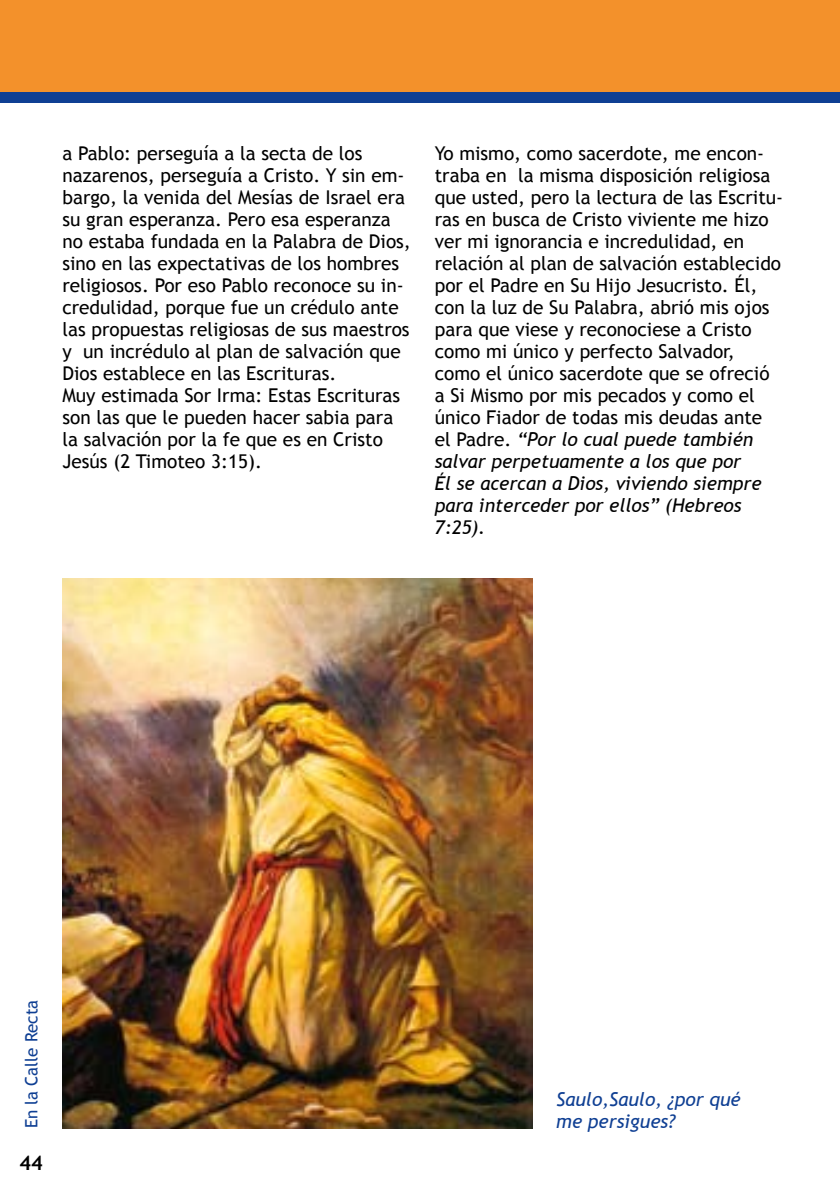
<style>
.page{position:relative;width:840px;height:1191px;background:#fff}
.page>*{position:absolute;margin:0;border:0;box-sizing:border-box;transform-origin:0 0}
.t1{font:700 20px "Trebuchet MS";color:#000}
.t2{font:19px/22px "Trebuchet MS";color:#000}
.t3{font:italic 19px/22px "Trebuchet MS";color:#0f3f93}
.t4{font:17px "Trebuchet MS";color:#0f3f93}
.s1{font-style:italic}
</style>
<div class="page">
<div style="left:0;top:92px;width:839px;height:11px;background:#0f3f93"></div>
<div style="left:0;top:0;width:839px;height:92px;background:#f3912b"></div>
<img style="left:62px;top:578px;width:470px;height:550px">
<p class="t2" style="left:62px;top:143px;width:350px">a Pablo: perseguía a la secta de los nazarenos, perseguía a Cristo. Y sin em&shy;bargo, la venida del Mesías de Israel era su gran esperanza. Pero esa esperanza no estaba fundada en la Palabra de Dios, sino en las expectativas de los hombres religiosos. Por eso Pablo reconoce su in&shy;credulidad, porque fue un crédulo ante las propuestas religiosas de sus maestros y un incrédulo al plan de salvación que Dios establece en las Escrituras.<br>Muy estimada Sor Irma: Estas Escrituras son las que le pueden hacer sabia para la salvación por la fe que es en Cristo Jesús (2 Timoteo 3:15).</p>
<p class="t2" style="left:434px;top:143px;width:350px">Yo mismo, como sacerdote, me encon&shy;traba en la misma disposición religiosa que usted, pero la lectura de las Escritu&shy;ras en busca de Cristo viviente me hizo ver mi ignorancia e incredulidad, en relación al plan de salvación establecido por el Padre en Su Hijo Jesucristo. Él, con la luz de Su Palabra, abrió mis ojos para que viese y reconociese a Cristo como mi único y perfecto Salvador, como el único sacerdote que se ofreció a Si Mismo por mis pecados y como el único Fiador de todas mis deudas ante<br>el Padre. <span class="s1">“Por lo cual puede también salvar perpetuamente a los que por<br>Él se acercan a Dios, viviendo siempre para interceder por ellos” (Hebreos 7:25).</span></p>
<p class="t4" style="left:21px;top:1128px;width:130px;rotate:-90deg">En la Calle Recta</p>
<p class="t1" style="left:19px;top:1150px;width:25px">44</p>
<p class="t3" style="left:556px;top:1088px;width:186px">Saulo,Saulo, ¿por qué me persigues?</p>
</div>
